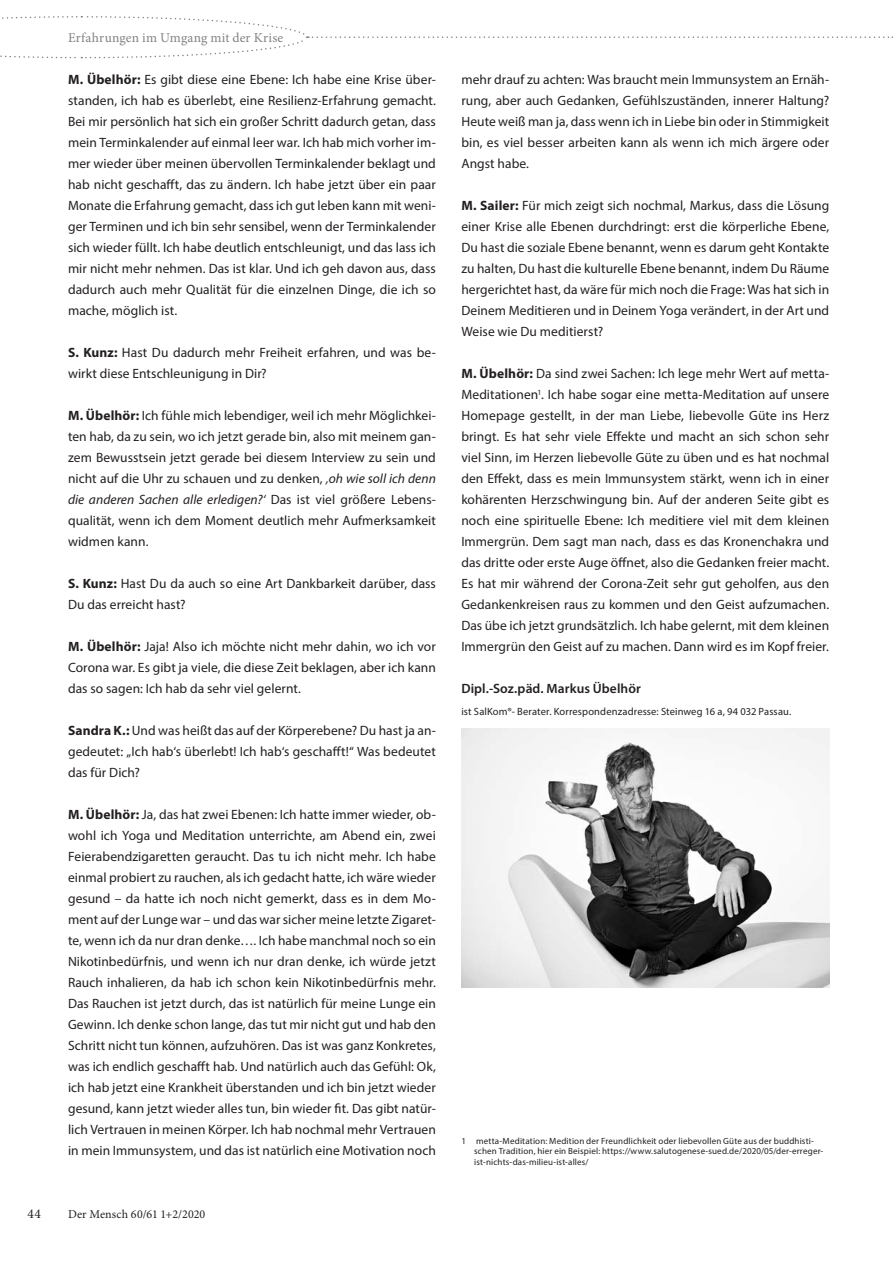
<style>
.page{position:relative;width:893px;height:1263px;background:#fff}
.page>*{position:absolute;margin:0;border:0;box-sizing:border-box;transform-origin:0 0}
.t1{font:13.5px/21px "Myriad Pro";letter-spacing:.005em;color:#231f20;text-align:justify}
.t2{font:13.5px "Minion Pro";letter-spacing:.01em;color:#808285}
.t3{font:600 13.5px "Myriad Pro";letter-spacing:.005em;color:#231f20}
.t4{font:13.5px "Minion Pro";color:#231f20}
.t5{font:12px "Minion Pro";letter-spacing:.01em;color:#231f20}
.t6{font:10.5px "Myriad Pro";letter-spacing:.01em;color:#231f20}
.t7{font:9px/10.8px "Myriad Pro";letter-spacing:.02em;color:#231f20}
.s1{font-weight:700}
.s2{font-style:italic}
</style>
<div class="page">
<img style="left:461px;top:728px;width:368px;height:259px">
<svg style="left:0;top:16px;width:893px;height:43px"></svg>
<p class="t2" style="left:68px;top:29px;width:217px">Erfahrungen im Umgang mit der Krise</p>
<p class="t1" style="left:68px;top:69px;width:369px"><span class="s1">M. Übelhör:</span> Es gibt diese eine Ebene: Ich habe eine Krise über&shy;standen, ich hab es überlebt, eine Resilienz-Erfahrung gemacht.<br>Bei mir persönlich hat sich ein großer Schritt dadurch getan, dass mein Terminkalender auf einmal leer war. Ich hab mich vorher im&shy;mer wieder über meinen übervollen Terminkalender beklagt und hab nicht geschafft, das zu ändern. Ich habe jetzt über ein paar Monate die Erfahrung gemacht, dass ich gut leben kann mit weni&shy;ger Terminen und ich bin sehr sensibel, wenn der Terminkalender sich wieder füllt. Ich habe deutlich entschleunigt, und das lass ich mir nicht mehr nehmen. Das ist klar. Und ich geh davon aus, dass dadurch auch mehr Qualität für die einzelnen Dinge, die ich so mache, möglich ist.</p>
<p class="t1" style="left:68px;top:342px;width:369px"><span class="s1">S. Kunz:</span> Hast Du dadurch mehr Freiheit erfahren, und was be&shy;wirkt diese Entschleunigung in Dir?</p>
<p class="t1" style="left:68px;top:405px;width:369px"><span class="s1">M. Übelhör:</span> Ich fühle mich lebendiger, weil ich mehr Möglichkei&shy;ten hab, da zu sein, wo ich jetzt gerade bin, also mit meinem gan&shy;zem Bewusstsein jetzt gerade bei diesem Interview zu sein und nicht auf die Uhr zu schauen und zu denken, <span class="s2">‚oh wie soll ich denn die anderen Sachen alle erledigen?‘</span> Das ist viel größere Lebens&shy;qualität, wenn ich dem Moment deutlich mehr Aufmerksamkeit widmen kann.</p>
<p class="t1" style="left:68px;top:573px;width:369px"><span class="s1">S. Kunz:</span> Hast Du da auch so eine Art Dankbarkeit darüber, dass<br>Du das erreicht hast?</p>
<p class="t1" style="left:68px;top:636px;width:369px"><span class="s1">M. Übelhör:</span> Jaja! Also ich möchte nicht mehr dahin, wo ich vor Corona war. Es gibt ja viele, die diese Zeit beklagen, aber ich kann das so sagen: Ich hab da sehr viel gelernt.</p>
<p class="t1" style="left:68px;top:720px;width:369px"><span class="s1">Sandra K.:</span> Und was heißt das auf der Körperebene? Du hast ja an&shy;gedeutet: „Ich hab‘s überlebt! Ich hab‘s geschafft!“ Was bedeutet das für Dich?</p>
<p class="t1" style="left:68px;top:804px;width:369px"><span class="s1">M. Übelhör:</span> Ja, das hat zwei Ebenen: Ich hatte immer wieder, ob&shy;wohl ich Yoga und Meditation unterrichte, am Abend ein, zwei Feierabendzigaretten geraucht. Das tu ich nicht mehr. Ich habe einmal probiert zu rauchen, als ich gedacht hatte, ich wäre wieder gesund – da hatte ich noch nicht gemerkt, dass es in dem Mo&shy;ment auf der Lunge war – und das war sicher meine letzte Zigaret&shy;te, wenn ich da nur dran denke…. Ich habe manchmal noch so ein Nikotinbedürfnis, und wenn ich nur dran denke, ich würde jetzt Rauch inhalieren, da hab ich schon kein Nikotinbedürfnis mehr.<br>Das Rauchen ist jetzt durch, das ist natürlich für meine Lunge ein Gewinn. Ich denke schon lange, das tut mir nicht gut und hab den Schritt nicht tun können, aufzuhören. Das ist was ganz Konkretes, was ich endlich geschafft hab. Und natürlich auch das Gefühl: Ok, ich hab jetzt eine Krankheit überstanden und ich bin jetzt wieder gesund, kann jetzt wieder alles tun, bin wieder fit. Das gibt natür&shy;lich Vertrauen in meinen Körper. Ich hab nochmal mehr Vertrauen in mein Immunsystem, und das ist natürlich eine Motivation noch</p>
<p class="t4" style="left:28px;top:1205px;width:15px">44</p>
<p class="t5" style="left:68px;top:1206px;width:139px">Der Mensch 60/61 1+2/2020</p>
<p class="t1" style="left:461px;top:69px;width:369px">mehr drauf zu achten: Was braucht mein Immunsystem an Ernäh&shy;rung, aber auch Gedanken, Gefühlszuständen, innerer Haltung?<br>Heute weiß man ja, dass wenn ich in Liebe bin oder in Stimmigkeit bin, es viel besser arbeiten kann als wenn ich mich ärgere oder Angst habe.</p>
<p class="t1" style="left:461px;top:195px;width:369px"><span class="s1">M. Sailer:</span> Für mich zeigt sich nochmal, Markus, dass die Lösung einer Krise alle Ebenen durchdringt: erst die körperliche Ebene, Du hast die soziale Ebene benannt, wenn es darum geht Kontakte zu halten, Du hast die kulturelle Ebene benannt, indem Du Räume hergerichtet hast, da wäre für mich noch die Frage: Was hat sich in Deinem Meditieren und in Deinem Yoga verändert, in der Art und Weise wie Du meditierst?</p>
<p class="t1" style="left:461px;top:363px;width:369px"><span class="s1">M. Übelhör:</span> Da sind zwei Sachen: Ich lege mehr Wert auf metta-Meditationen<sup>1</sup>. Ich habe sogar eine metta-Meditation auf unsere Homepage gestellt, in der man Liebe, liebevolle Güte ins Herz bringt. Es hat sehr viele Effekte und macht an sich schon sehr viel Sinn, im Herzen liebevolle Güte zu üben und es hat nochmal den Effekt, dass es mein Immunsystem stärkt, wenn ich in einer kohärenten Herzschwingung bin. Auf der anderen Seite gibt es noch eine spirituelle Ebene: Ich meditiere viel mit dem kleinen Immergrün. Dem sagt man nach, dass es das Kronenchakra und das dritte oder erste Auge öffnet, also die Gedanken freier macht.<br>Es hat mir während der Corona-Zeit sehr gut geholfen, aus den Gedankenkreisen raus zu kommen und den Geist aufzumachen.<br>Das übe ich jetzt grundsätzlich. Ich habe gelernt, mit dem kleinen Immergrün den Geist auf zu machen. Dann wird es im Kopf freier.</p>
<p class="t3" style="left:461px;top:680px;width:181px">Dipl.-Soz.päd. Markus Übelhör</p>
<p class="t6" style="left:461px;top:705px;width:331px">ist SalKom®- Berater. Korrespondenzadresse: Steinweg 16 a, 94 032 Passau.</p>
<p class="t7" style="left:474px;top:1135px;width:351px;text-indent:-13px">1 metta-Meditation: Medition der Freundlichkeit oder liebevollen Güte aus der buddhisti&shy;schen Tradition, hier ein Beispiel: https://www.salutogenese-sued.de/2020/05/der-erreger&shy;ist-nichts-das-milieu-ist-alles/</p>
</div>
